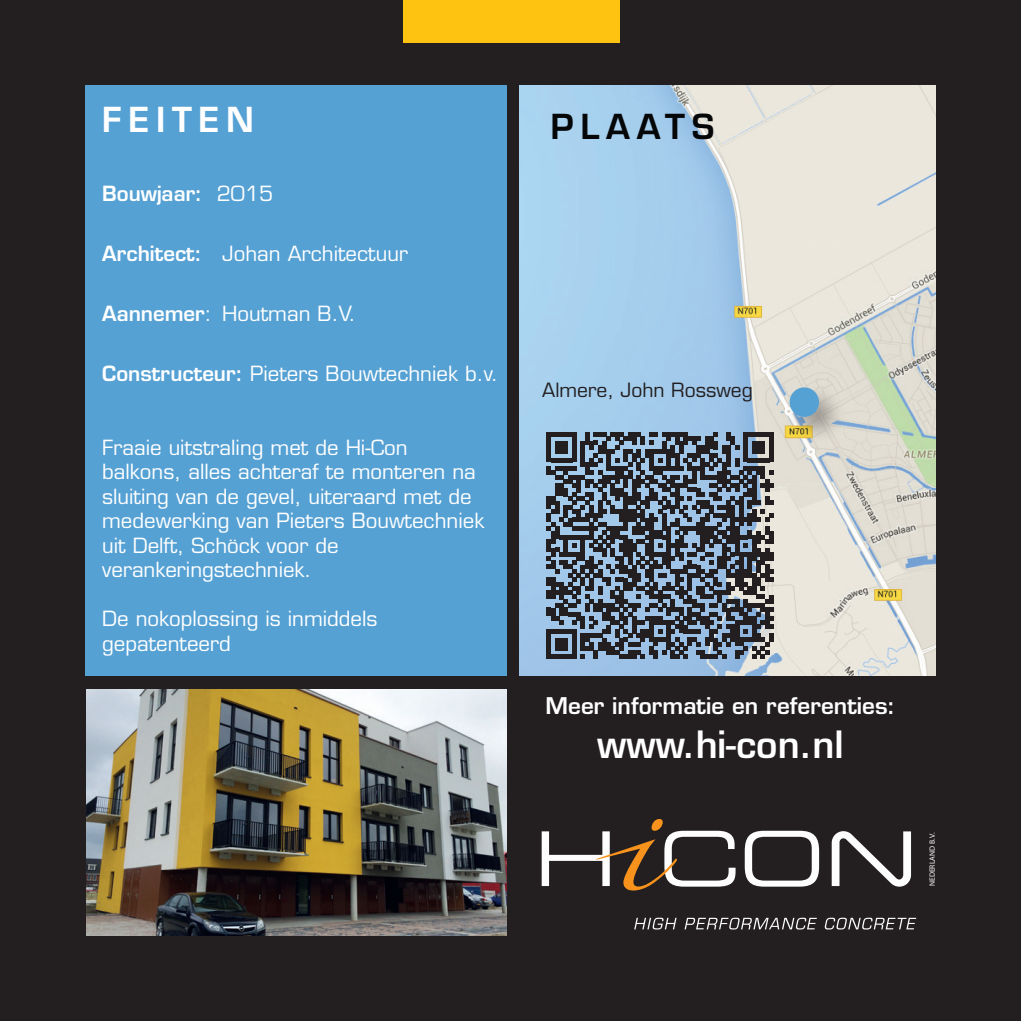
<style>
.page{position:relative;width:1021px;height:1021px;background:#fff}
.page>*{position:absolute;margin:0;border:0;box-sizing:border-box;transform-origin:0 0}
.t1{font:600 36.6px "Eurostile LT Std";color:#fff}
.t2{font:600 33.6px "Eurostile LT Std";letter-spacing:.2em;color:#050607}
.t3{font:600 33.6px "Eurostile LT Std";letter-spacing:.2em;color:#fff}
.t4{font:600 22.5px "Eurostile LT Std";color:#fff}
.t5{font:20.4px/24.6px "Eurostile LT Std";color:#fff}
.t6{font:600 20.4px "Eurostile LT Std";color:#fff}
.t7{font:19.2px "Eurostile LT Std";color:#231f20}
.t8{font:7.8px "Eurostile";letter-spacing:.005em;color:#fdfdfd}
.s1{font-weight:400}
.s2{font-weight:600}
</style>
<div class="page">
<div style="left:0;top:0;width:1020px;height:1020px;background:#231f20"></div>
<div style="left:85px;top:85px;width:421px;height:590px;background:#55a1d4"></div>
<div style="left:403px;top:0;width:216px;height:43px;background:#fec210"></div>
<img style="left:519px;top:85px;width:416px;height:590px">
<div style="left:786px;top:384px;width:60px;height:60px;background:#231f20;opacity:.35"></div>
<div style="left:789px;top:387px;width:30px;height:30px;background:#55a1d4;border-radius:50%"></div>
<svg style="left:546px;top:432px;width:227px;height:227px"></svg>
<img style="left:86px;top:689px;width:420px;height:246px">
<svg style="left:744px;top:830px;width:75px;height:56px"></svg>
<svg style="left:831px;top:831px;width:80px;height:55px"></svg>
<svg style="left:541px;top:819px;width:194px;height:71px"></svg>
<svg style="left:634px;top:917px;width:42px;height:12px"></svg>
<svg style="left:684px;top:917px;width:132px;height:12px"></svg>
<svg style="left:824px;top:917px;width:92px;height:12px"></svg>
<p class="t3" style="left:102px;top:98px;width:153px">FEITEN</p>
<p class="t6" style="left:102px;top:181px;width:172px">Bouwjaar: <span class="s1">2015</span></p>
<p class="t5" style="left:102px;top:242px;width:307px"><span class="s2">Architect:</span> Johan Architectuur</p>
<p class="t5" style="left:102px;top:302px;width:255px"><span class="s2">Aannemer</span>: Houtman B.V.</p>
<p class="t5" style="left:102px;top:362px;width:397px"><span class="s2">Constructeur:</span> Pieters Bouwtechniek b.v.</p>
<p class="t5" style="left:102px;top:435px;width:307px">Fraaie uitstraling met de Hi-Con</p>
<p class="t5" style="left:102px;top:459px;width:383px">balkons, alles achteraf te monteren na sluiting van de gevel, uiteraard met de medewerking van Pieters Bouwtechniek uit Delft, Schöck voor de</p>
<p class="t5" style="left:102px;top:557px;width:211px">verankeringstechniek.</p>
<p class="t5" style="left:102px;top:606px;width:277px">De nokoplossing is inmiddels</p>
<p class="t5" style="left:102px;top:631px;width:130px">gepatenteerd</p>
<p class="t2" style="left:550px;top:106px;width:165px">PLAATS</p>
<p class="t7" style="left:542px;top:378px;width:212px">Almere, John Rossweg</p>
<p class="t4" style="left:545px;top:691px;width:351px">Meer informatie en referenties:</p>
<p class="t1" style="left:597px;top:721px;width:248px">www.hi-con.nl</p>
<p class="t8" style="left:927px;top:886px;width:55px;rotate:-90deg">NEDERLAND B.V.</p>
</div>
